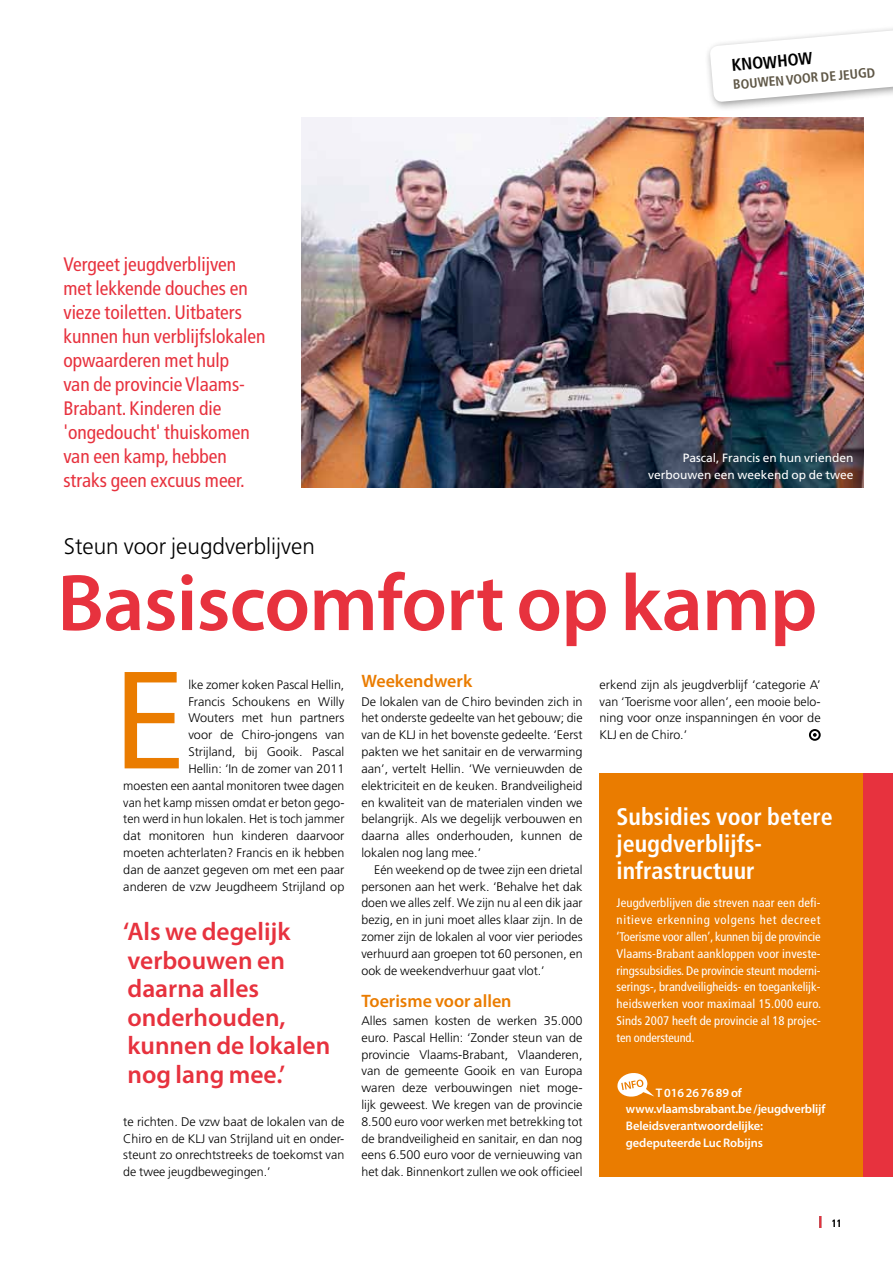
<style>
.page{position:relative;width:893px;height:1263px;background:#fff}
.page>*{position:absolute;margin:0;border:0;box-sizing:border-box;transform-origin:0 0}
.t1{font:142.95px "Myriad Pro";color:#ea7c00}
.t2{font:600 81px "Myriad Pro";letter-spacing:-.01em;color:#e7323e}
.t3{font:600 25.5px/28.5px "Myriad Pro";color:#e7323e}
.t4{font:700 condensed 24px/27px "Frutiger LT";color:#fff}
.t5{font:300 22.5px "Frutiger LT";color:#000}
.t6{font:condensed 19.5px/24px "Frutiger LT";color:#e7323e}
.t7{font:600 18px "Myriad Pro";color:#ea7c00}
.t8{font:700 condensed 17.1px "Frutiger LT";color:#000}
.t9{font:700 condensed 13.5px "Frutiger LT";color:#5f5746}
.t10{font:300 12.45px/16.8px "Frutiger LT";color:#000;text-align:justify}
.t11{font:condensed 12.45px/16.8px "Frutiger LT";color:#fff;text-align:justify}
.t12{font:600 12.45px/16.8px "Myriad Pro";letter-spacing:-.01em;color:#fff}
.t13{font:12px/16.8px "Frutiger LT";color:#fff;text-align:right}
.t14{font:condensed 10.5px "Frutiger LT";color:#000}
.s1{font-weight:900;font-stretch:normal;font-size:12px;color:#e7323e}
</style>
<div class="page">
<img style="left:302px;top:118px;width:561px;height:369px">
<div style="left:704px;top:22px;width:189px;height:89px;background:#000;opacity:.4"></div>
<svg style="left:709px;top:27px;width:184px;height:75px"></svg>
<svg style="left:809px;top:729px;width:12px;height:12px"></svg>
<div style="left:600px;top:773px;width:293px;height:403px;background:#ea7c00"></div>
<div style="left:863px;top:773px;width:30px;height:403px;background:#e7323e"></div>
<svg style="left:617px;top:1073px;width:37px;height:24px"></svg>
<p class="t6" style="left:63px;top:253px;width:204px">Vergeet jeugdverblijven met lekkende douches en vieze toiletten. Uitbaters kunnen hun verblijfslokalen opwaarderen met hulp<br>van de provincie Vlaams-<br>Brabant. Kinderen die 'ongedoucht' thuiskomen van een kamp, hebben straks geen excuus meer.</p>
<h3 class="t5" style="left:64px;top:534px;width:253px">Steun voor jeugdverblijven</h3>
<h3 class="t8" style="left:731px;top:55px;width:83px;rotate:-5deg">Knowhow</h3>
<p class="t9" style="left:732px;top:77px;width:62px;rotate:-5deg">Bouwen voor</p>
<p class="t9" style="left:820px;top:69px;width:46px;rotate:-5deg">de jeugd</p>
<p class="t13" style="left:648px;top:449px;width:207px">Pascal, Francis en hun vrienden verbouwen een weekend op de twee</p>
<h2 class="t2" style="left:57px;top:551px;width:762px">Basiscomfort op kamp</h2>
<h1 class="t1" style="left:114px;top:632px;width:72px">E</h1>
<p class="t10" style="left:123px;top:676px;width:223px;text-align:right">lke zomer koken Pascal Hellin,<br>Francis Schoukens en Willy<br>Wouters met hun partners<br>voor de Chiro-jongens van<br>Strijland, bij Gooik. Pascal<br>Hellin: ‘In de zomer van 2011<br>moesten een aantal monitoren twee dagen van het kamp missen omdat er beton gego&shy;ten werd in hun lokalen. Het is toch jammer dat monitoren hun kinderen daarvoor moeten achterlaten? Francis en ik hebben dan de aanzet gegeven om met een paar anderen de vzw Jeugdheem Strijland op</p>
<h3 class="t3" style="left:123px;top:916px;width:209px">‘Als we degelijk verbouwen en daarna alles onderhouden, kunnen de lokalen nog lang mee.’</h3>
<p class="t10" style="left:123px;top:1113px;width:223px">te richten. De vzw baat de lokalen van de Chiro en de KLJ van Strijland uit en onder&shy;steunt zo onrechtstreeks de toekomst van de twee jeugdbewegingen.’</p>
<h3 class="t7" style="left:361px;top:670px;width:112px">Weekendwerk</h3>
<p class="t10" style="left:361px;top:693px;width:223px">De lokalen van de Chiro bevinden zich in het onderste gedeelte van het gebouw; die van de KLJ in het bovenste gedeelte. ‘Eerst pakten we het sanitair en de verwarming aan’, vertelt Hellin. ‘We vernieuwden de elektriciteit en de keuken. Brandveiligheid en kwaliteit van de materialen vinden we belangrijk. Als we degelijk verbouwen en daarna alles onderhouden, kunnen de lokalen nog lang mee.’</p>
<p class="t10" style="left:361px;top:861px;width:223px;text-indent:13px">Eén weekend op de twee zijn een drietal personen aan het werk. ‘Behalve het dak doen we alles zelf. We zijn nu al een dik jaar bezig, en in juni moet alles klaar zijn. In de zomer zijn de lokalen al voor vier periodes verhuurd aan groepen tot 60 personen, en ook de weekendverhuur gaat vlot.’</p>
<h3 class="t7" style="left:361px;top:989px;width:152px">Toerisme voor allen</h3>
<p class="t10" style="left:361px;top:1012px;width:223px">Alles samen kosten de werken 35.000 euro. Pascal Hellin: ‘Zonder steun van de provincie Vlaams-Brabant, Vlaanderen, van de gemeente Gooik en van Europa waren deze verbouwingen niet moge&shy;lijk geweest. We kregen van de provincie 8.500 euro voor werken met betrekking tot de brandveiligheid en sanitair, en dan nog eens 6.500 euro voor de vernieuwing van het dak. Binnenkort zullen we ook officieel</p>
<p class="t10" style="left:600px;top:676px;width:223px">erkend zijn als jeugdverblijf ‘categorie A’ van ‘Toerisme voor allen’, een mooie belo&shy;ning voor onze inspanningen én voor de KLJ en de Chiro.’</p>
<h3 class="t4" style="left:617px;top:803px;width:218px">Subsidies voor betere jeugdverblijfs&shy;infrastructuur</h3>
<p class="t11" style="left:617px;top:895px;width:206px">Jeugdverblijven die streven naar een defi&shy;nitieve erkenning volgens het decreet ‘Toerisme voor allen’, kunnen bij de provincie Vlaams-Brabant aankloppen voor investe&shy;ringssubsidies. De provincie steunt moderni&shy;serings-, brandveiligheids- en toegankelijk&shy;heidswerken voor maximaal 15.000 euro.<br>Sinds 2007 heeft de provincie al 18 projec&shy;ten -ondersteund.</p>
<p class="t12" style="left:626px;top:1084px;width:201px;text-indent:30px">T 016 26 76 89 of www.vlaamsbrabant.be /jeugdverblijf<br>Beleidsverantwoordelijke: gedeputeerde Luc Robijns</p>
<p class="t14" style="left:819px;top:1217px;width:24px"><span class="s1">|</span> 11</p>
</div>
